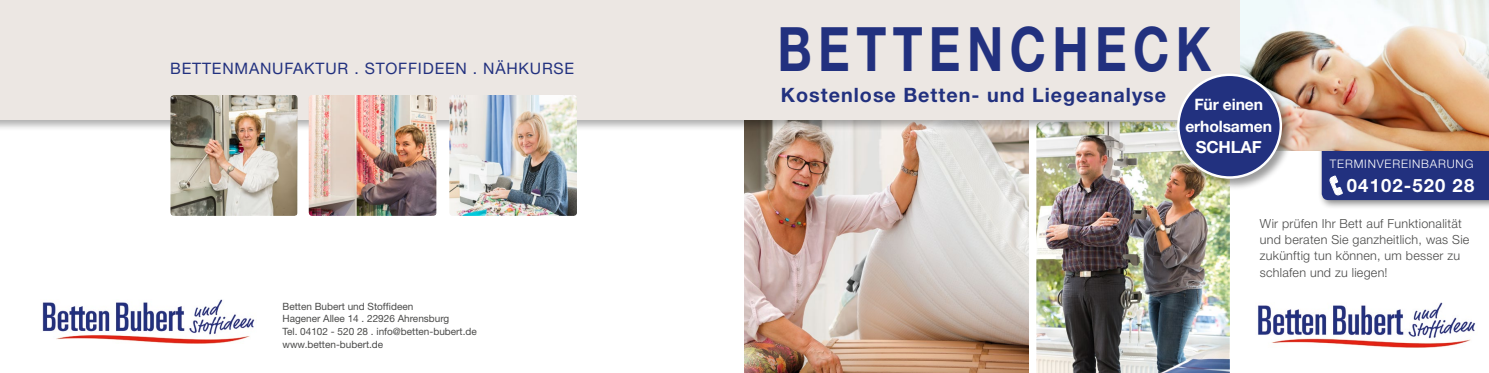
<style>
.page{position:relative;width:1489px;height:373px;background:#fff}
.page>*{position:absolute;margin:0;border:0;box-sizing:border-box;transform-origin:0 0}
.t1{font:700 61.12px "Helvetica Neue";letter-spacing:.13em;color:#22317f;scale:.8 1}
.t2{font:700 19.75px "Helvetica Neue";letter-spacing:.05em;color:#22317f}
.t3{font:700 18.38px "Helvetica Neue";letter-spacing:.06em;color:#fff}
.t4{font:700 16.62px "Helvetica Neue";letter-spacing:-.01em;color:#fff}
.t5{font:15.75px "Helvetica Neue";letter-spacing:.05em;color:#22317f}
.t6{font:700 15.75px/21.6px "Helvetica Neue";letter-spacing:-.01em;color:#fff;text-align:center}
.t7{font:300 12.5px/16.2px "Helvetica Neue";letter-spacing:.02em;color:#4a4a49}
.t8{font:300 11.75px "Helvetica Neue";letter-spacing:.07em;color:#fff}
.t9{font:10px/12.5px "Helvetica Neue";color:#4a4a49}
</style>
<div class="page">
<img style="left:1036px;top:131px;width:193px;height:241px">
<div style="left:1317px;top:117px;width:171px;height:92px;background:#000;opacity:.49"></div>
<img style="left:744px;top:131px;width:284px;height:241px">
<div style="left:0;top:0;width:1257px;height:131px;background:#000;opacity:.31"></div>
<div style="left:0;top:0;width:1245px;height:119px;background:#ece7e3"></div>
<img style="left:1258px;top:302px;width:218px;height:44px">
<img style="left:42px;top:299px;width:213px;height:43px">
<img style="left:309px;top:95px;width:127px;height:120px">
<img style="left:170px;top:95px;width:127px;height:120px">
<img style="left:449px;top:95px;width:128px;height:120px">
<div style="left:1321px;top:150px;width:167px;height:50px;background:#22317f"></div>
<img style="left:1240px;top:0;width:248px;height:150px">
<div style="left:1174px;top:71px;width:119px;height:119px;background:#000;opacity:.39"></div>
<div style="left:1178px;top:75px;width:102px;height:102px;background:#22317f;border-radius:50%"></div>
<div style="left:1176px;top:73px;width:105px;height:105px;border:2px solid #fff;border-radius:50%"></div>
<p class="t5" style="left:170px;top:58px;width:405px">BETTENMANUFAKTUR . STOFFIDEEN . NÄHKURSE</p>
<p class="t9" style="left:282px;top:299px;width:196px">Betten Bubert und Stoffideen<br>Hagener Allee 14 . 22926 Ahrensburg<br>Tel. 04102 - 520 28 . info@betten-bubert.de www.betten-bubert.de</p>
<h1 class="t1" style="left:777px;top:11px;width:543px">BETTENCHECK</h1>
<h2 class="t2" style="left:781px;top:82px;width:387px">Kostenlose Betten- und Liegeanalyse</h2>
<p class="t6" style="left:1185px;top:93px;width:88px">Für einen erholsamen</p>
<h3 class="t4" style="left:1195px;top:137px;width:67px">SCHLAF</h3>
<p class="t8" style="left:1329px;top:156px;width:145px">TERMINVEREINBARUNG</p>
<h3 class="t3" style="left:1346px;top:173px;width:129px">04102-520 28</h3>
<p class="t7" style="left:1259px;top:214px;width:211px">Wir prüfen Ihr Bett auf Funktionalität und beraten Sie ganzheitlich, was Sie zukünftig tun können, um besser zu schlafen und zu liegen!</p>
</div>
